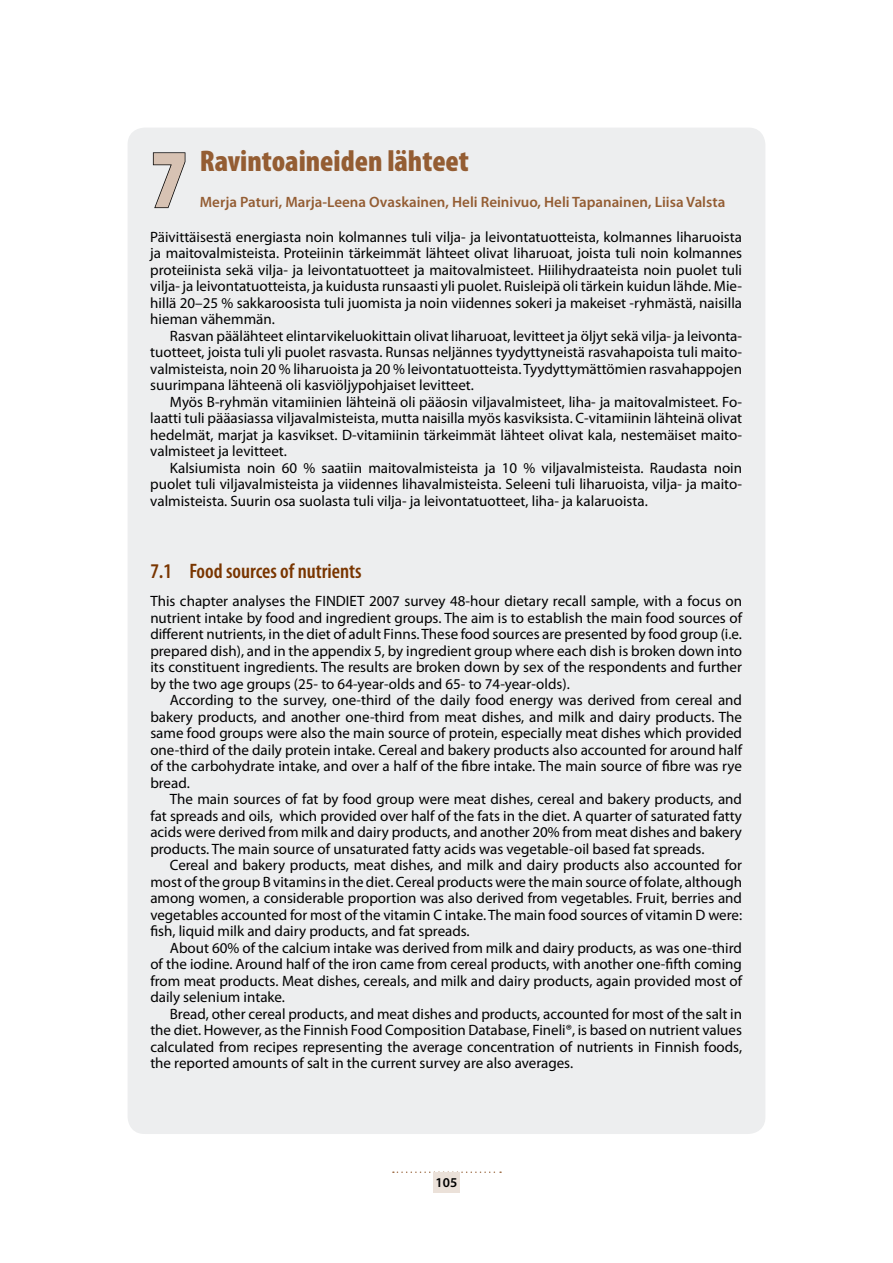
<style>
.page{position:relative;width:893px;height:1263px;background:#fff}
.page>*{position:absolute;margin:0;border:0;box-sizing:border-box;transform-origin:0 0}
.t1{font:900 condensed 83.4px "Myriad Pro";color:#d7c2b3}
.t2{font:900 condensed 30px "Myriad Pro";color:#945d33}
.t3{font:600 condensed 21px "Myriad Pro";color:#793500}
.t4{font:15px/16.5px "Myriad Pro";color:#000;text-align:justify}
.t5{font:600 15px "Myriad Pro";color:#945d33}
.t6{font:600 13.5px "Myriad Pro";color:#000}
</style>
<div class="page">
<svg style="left:393px;top:1171px;width:108px;height:2px"></svg>
<div style="left:433px;top:1172px;width:27px;height:20px;background:#ebe1d9"></div>
<div style="left:128px;top:128px;width:637px;height:1006px;background:#edeeef;border-radius:17px"></div>
<svg style="left:152px;top:152px;width:34px;height:57px"></svg>
<h1 class="t1" style="left:150px;top:126px;width:39px">7</h1>
<h2 class="t2" style="left:200px;top:142px;width:271px">Ravintoaineiden lähteet</h2>
<p class="t5" style="left:200px;top:194px;width:527px">Merja Paturi, Marja-Leena Ovaskainen, Heli Reinivuo, Heli Tapanainen, Liisa Valsta</p>
<p class="t4" style="left:150px;top:229px;width:593px">Päivittäisestä energiasta noin kolmannes tuli vilja- ja leivontatuotteista, kolmannes liharuoista ja maitovalmisteista. Proteiinin tärkeimmät lähteet olivat liharuoat, joista tuli noin kolmannes proteiinista sekä vilja- ja leivontatuotteet ja maitovalmisteet. Hiilihydraateista noin puolet tuli vilja- ja leivontatuotteista, ja kuidusta runsaasti yli puolet. Ruisleipä oli tärkein kuidun lähde. Mie&shy;hillä 20–25 % sakkaroosista tuli juomista ja noin viidennes sokeri ja makeiset -ryhmästä, naisilla hieman vähemmän.</p>
<p class="t4" style="left:150px;top:328px;width:593px;text-indent:20px">Rasvan päälähteet elintarvikeluokittain olivat liharuoat, levitteet ja öljyt sekä vilja- ja leivonta&shy;tuotteet, joista tuli yli puolet rasvasta. Runsas neljännes tyydyttyneistä rasvahapoista tuli maito&shy;valmisteista, noin 20 % liharuoista ja 20 % leivontatuotteista. Tyydyttymättömien rasvahappojen suurimpana lähteenä oli kasviöljypohjaiset levitteet.</p>
<p class="t4" style="left:150px;top:394px;width:593px;text-indent:20px">Myös B-ryhmän vitamiinien lähteinä oli pääosin viljavalmisteet, liha- ja maitovalmisteet. Fo&shy;laatti tuli pääasiassa viljavalmisteista, mutta naisilla myös kasviksista. C-vitamiinin lähteinä olivat hedelmät, marjat ja kasvikset. D-vitamiinin tärkeimmät lähteet olivat kala, nestemäiset maito&shy;valmisteet ja levitteet.</p>
<p class="t4" style="left:150px;top:460px;width:593px;text-indent:20px">Kalsiumista noin 60 % saatiin maitovalmisteista ja 10 % viljavalmisteista. Raudasta noin puolet tuli viljavalmisteista ja viidennes lihavalmisteista. Seleeni tuli liharuoista, vilja- ja maito&shy;valmisteista. Suurin osa suolasta tuli vilja- ja leivontatuotteet, liha- ja kalaruoista.</p>
<h3 class="t3" style="left:150px;top:558px;width:213px">7.1 Food sources of nutrients</h3>
<p class="t4" style="left:150px;top:593px;width:593px">This chapter analyses the FINDIET 2007 survey 48-hour dietary recall sample, with a focus on nutrient intake by food and ingredient groups. The aim is to establish the main food sources of different nutrients, in the diet of adult Finns. These food sources are presented by food group (i.e. prepared dish), and in the appendix 5, by ingredient group where each dish is broken down into its constituent ingredients. The results are broken down by sex of the respondents and further by the two age groups (25- to 64-year-olds and 65- to 74-year-olds).</p>
<p class="t4" style="left:150px;top:692px;width:593px;text-indent:20px">According to the survey, one-third of the daily food energy was derived from cereal and bakery products, and another one-third from meat dishes, and milk and dairy products. The same food groups were also the main source of protein, especially meat dishes which provided one-third of the daily protein intake. Cereal and bakery products also accounted for around half of the carbohydrate intake, and over a half of the fibre intake. The main source of fibre was rye bread.</p>
<p class="t4" style="left:150px;top:791px;width:593px;text-indent:20px">The main sources of fat by food group were meat dishes, cereal and bakery products, and fat spreads and oils, which provided over half of the fats in the diet. A quarter of saturated fatty acids were derived from milk and dairy products, and another 20% from meat dishes and bakery products. The main source of unsaturated fatty acids was vegetable-oil based fat spreads.</p>
<p class="t4" style="left:150px;top:857px;width:593px;text-indent:20px">Cereal and bakery products, meat dishes, and milk and dairy products also accounted for most of the group B vitamins in the diet. Cereal products were the main source of folate, although among women, a considerable proportion was also derived from vegetables. Fruit, berries and vegetables accounted for most of the vitamin C intake. The main food sources of vitamin D were: fish, liquid milk and dairy products, and fat spreads.</p>
<p class="t4" style="left:150px;top:940px;width:593px;text-indent:20px">About 60% of the calcium intake was derived from milk and dairy products, as was one-third of the iodine. Around half of the iron came from cereal products, with another one-fifth coming from meat products. Meat dishes, cereals, and milk and dairy products, again provided most of daily selenium intake.</p>
<p class="t4" style="left:150px;top:1006px;width:593px;text-indent:20px">Bread, other cereal products, and meat dishes and products, accounted for most of the salt in the diet. However, as the Finnish Food Composition Database, Fineli®, is based on nutrient values calculated from recipes representing the average concentration of nutrients in Finnish foods, the reported amounts of salt in the current survey are also averages.</p>
<p class="t6" style="left:436px;top:1175px;width:23px">105</p>
</div>
